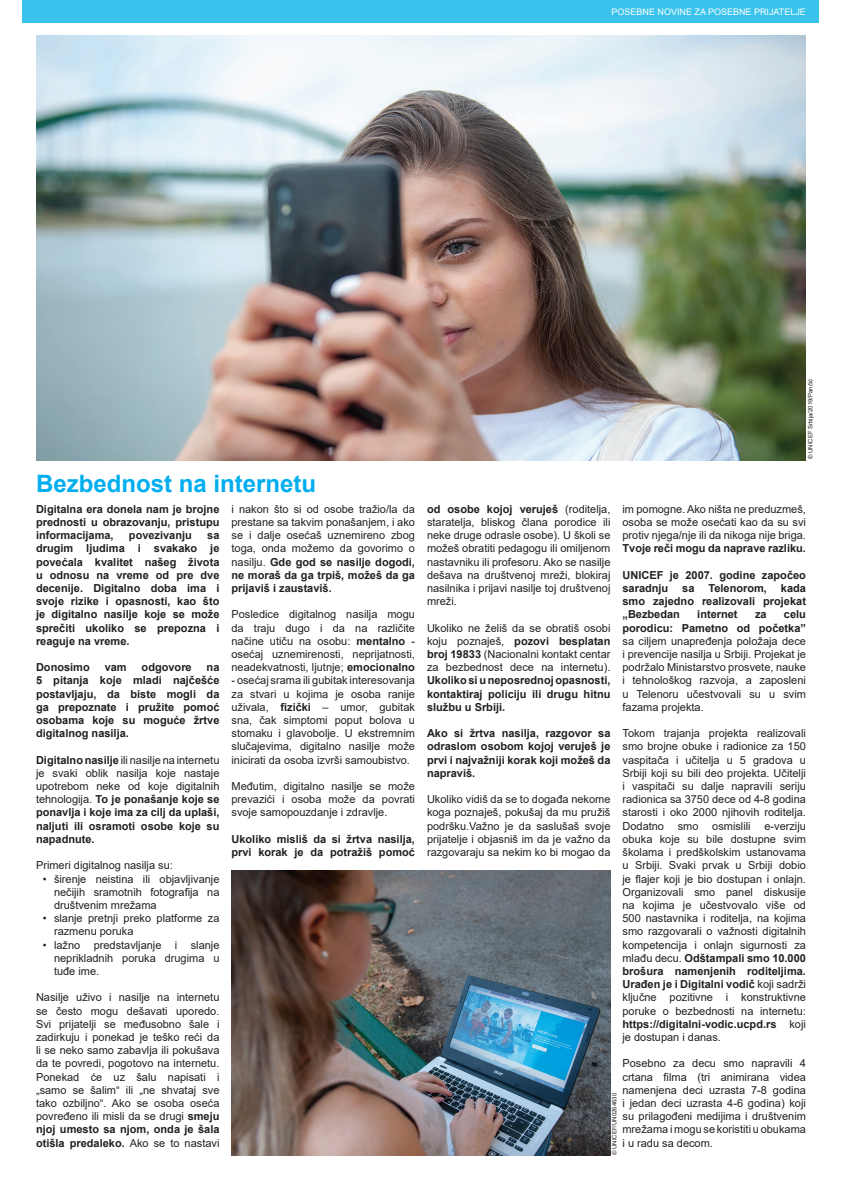
<style>
.page{position:relative;width:842px;height:1191px;background:#fff}
.page>*{position:absolute;margin:0;border:0;box-sizing:border-box;transform-origin:0 0}
.t1{font:700 24px "Arial";color:#00aeef}
.t2{font:11px/13.2px "Arial";color:#231f20;text-align:justify}
.t3{font:700 11px/13.2px "Arial";color:#231f20;text-align:justify}
.t4{font:9px "Arial";color:#fff}
.t5{font:6px "Arial";color:#231f20}
.s1{font-weight:400}
.s2{font-weight:700}
</style>
<div class="page">
<div style="left:23px;top:0;width:796px;height:23px;background:#39c3ec"></div>
<img style="left:231px;top:870px;width:379px;height:285px">
<img style="left:36px;top:36px;width:770px;height:424px">
<p class="t4" style="left:612px;top:6px;width:196px">POSEBNE NOVINE ZA POSEBNE PRIJATELJE</p>
<h1 class="t1" style="left:36px;top:466px;width:282px">Bezbednost na internetu</h1>
<p class="t3" style="left:36px;top:502px;width:185px">Digitalna era donela nam je brojne prednosti u obrazovanju, pristupu informacijama,</p>
<p class="t3" style="left:129px;top:529px;width:64px">povezivanju</p>
<p class="t3" style="left:36px;top:529px;width:185px;text-indent:171px">sa drugim ljudima i svakako je povećala kvalitet našeg života u odnosu na vreme od pre dve decenije. Digitalno doba ima i svoje rizike i opasnosti, kao što je digitalno nasilje koje se može sprečiti ukoliko se prepozna i reaguje na vreme.</p>
<p class="t3" style="left:36px;top:661px;width:55px">Donosimo</p>
<p class="t3" style="left:105px;top:661px;width:24px">vam</p>
<p class="t3" style="left:142px;top:661px;width:52px">odgovore</p>
<p class="t3" style="left:36px;top:661px;width:185px;text-indent:171px">na 5 pitanja koje mladi najčešće postavljaju, da biste mogli da ga prepoznate i pružite pomoć osobama koje su moguće žrtve digitalnog nasilja.</p>
<p class="t3" style="left:36px;top:753px;width:185px">Digitalno nasilje <span class="s1">ili nasilje na internetu je svaki oblik nasilja koje nastaje upotrebom neke od koje digitalnih tehnologija.</span> To je ponašanje koje se ponavlja i koje ima za cilj da uplaši, naljuti ili osramoti osobe koje su napadnute.</p>
<p class="t2" style="left:36px;top:858px;width:138px">Primeri digitalnog nasilja su:</p>
<p class="t2" style="left:54px;top:872px;width:167px;text-indent:-11px">• širenje neistina ili objavljivanje nečijih sramotnih fotografija na društvenim mrežama</p>
<p class="t2" style="left:54px;top:911px;width:167px;text-indent:-11px">• slanje pretnji preko platforme za razmenu poruka</p>
<p class="t2" style="left:54px;top:938px;width:167px;text-indent:-11px">• lažno predstavljanje i slanje neprikladnih poruka drugima u tuđe ime.</p>
<p class="t2" style="left:36px;top:990px;width:185px">Nasilje uživo i nasilje na internetu se često mogu dešavati uporedo.<br>Svi prijatelji se međusobno šale i zadirkuju i ponekad je teško reći da li se neko samo zabavlja ili pokušava da te povredi, pogotovo na internetu.<br>Ponekad će uz šalu napisati i „samo se šalim“ ili „ne shvataj sve tako ozbiljno“. Ako se osoba oseća povređeno ili misli da se drugi <span class="s2">smeju njoj umesto sa njom, onda je šala otišla predaleko.</span> Ako se to nastavi</p>
<p class="t2" style="left:231px;top:502px;width:185px">i nakon što si od osobe tražio/la da prestane sa takvim ponašanjem, i ako se i dalje osećaš uznemireno zbog toga, onda možemo da govorimo o nasilju. <span class="s2">Gde god se nasilje dogodi, ne moraš da ga trpiš, možeš da ga prijaviš i zaustaviš.</span></p>
<p class="t2" style="left:231px;top:608px;width:185px">Posledice digitalnog nasilja mogu da traju dugo i da na različite načine utiču na osobu: <span class="s2">mentalno</span> - osećaj uznemirenosti, neprijatnosti, neadekvatnosti, ljutnje; <span class="s2">emocionalno</span></p>
<p class="t2" style="left:231px;top:674px;width:185px">- osećaj srama ili gubitak interesovanja za stvari u kojima je osoba ranije uživala, <span class="s2">fizički</span> – umor, gubitak sna, čak simptomi poput bolova u stomaku i glavobolje. U ekstremnim slučajevima, digitalno nasilje može inicirati da osoba izvrši samoubistvo.</p>
<p class="t2" style="left:231px;top:779px;width:185px">Međutim, digitalno nasilje se može prevazići i osoba može da povrati svoje samopouzdanje i zdravlje.</p>
<p class="t3" style="left:231px;top:832px;width:185px">Ukoliko misliš da si žrtva nasilja, prvi korak je da potražiš pomoć</p>
<p class="t5" style="left:806px;top:459px;width:82px;rotate:-90deg">© UNICEF Srbija/2019/Pančić</p>
<p class="t2" style="left:427px;top:502px;width:185px"><span class="s2">od osobe kojoj veruješ</span> (roditelja, staratelja, bliskog člana porodice ili neke druge odrasle osobe). U školi se možeš obratiti pedagogu ili omiljenom nastavniku ili profesoru. Ako se nasilje dešava na društvenoj mreži, blokiraj nasilnika i prijavi nasilje toj društvenoj mreži.</p>
<p class="t2" style="left:427px;top:621px;width:185px">Ukoliko ne želiš da se obratiš osobi koju poznaješ, <span class="s2">pozovi besplatan broj 19833</span> (Nacionalni kontakt centar za bezbednost dece na internetu).</p>
<p class="t3" style="left:427px;top:674px;width:185px">Ukoliko si u neposrednoj opasnosti, kontaktiraj policiju ili drugu hitnu službu u Srbiji.</p>
<p class="t3" style="left:427px;top:727px;width:185px">Ako si žrtva nasilja, razgovor sa odraslom osobom kojoj veruješ je prvi i najvažniji korak koji možeš da napraviš.</p>
<p class="t2" style="left:427px;top:792px;width:185px">Ukoliko vidiš da se to događa nekome koga poznaješ, pokušaj da mu pružiš podršku.Važno je da saslušaš svoje prijatelje i objasniš im da je važno da razgovaraju sa nekim ko bi mogao da</p>
<p class="t2" style="left:622px;top:502px;width:185px">im pomogne. Ako ništa ne preduzmeš, osoba se može osećati kao da su svi protiv njega/nje ili da nikoga nije briga.</p>
<p class="t3" style="left:622px;top:542px;width:185px">Tvoje reči mogu da naprave razliku.</p>
<p class="t3" style="left:622px;top:568px;width:185px">UNICEF je 2007. godine započeo saradnju</p>
<p class="t3" style="left:622px;top:581px;width:185px;text-indent:158px">kada smo zajedno realizovali projekat „Bezbedan</p>
<p class="t3" style="left:682px;top:581px;width:14px">sa</p>
<p class="t3" style="left:708px;top:581px;width:60px">Telenorom,</p>
<p class="t3" style="left:622px;top:608px;width:185px;text-align:right">celu<br>porodicu: Pametno od početka”</p>
<p class="t2" style="left:622px;top:634px;width:185px">sa ciljem unapređenja položaja dece i prevencije nasilja u Srbiji. Projekat je podržalo Ministarstvo prosvete, nauke i tehnološkog razvoja, a zaposleni u Telenoru učestvovali su u svim fazama projekta.</p>
<p class="t2" style="left:622px;top:726px;width:185px">Tokom trajanja projekta realizovali smo brojne obuke i radionice za 150 vaspitača i učitelja u 5 gradova u Srbiji koji su bili deo projekta. Učitelji i vaspitači su dalje napravili seriju radionica sa 3750 dece od 4-8 godina starosti i oko 2000 njihovih roditelja.<br>Dodatno smo osmislili e-verziju obuka koje su bile dostupne svim školama i predškolskim ustanovama u Srbiji. Svaki prvak u Srbiji dobio je flajer koji je bio dostupan i onlajn.<br>Organizovali smo panel diskusije na kojima je učestvovalo više od 500 nastavnika i roditelja, na kojima smo razgovarali o važnosti digitalnih kompetencija i onlajn sigurnosti za mlađu decu. <span class="s2">Odštampali smo 10.000 brošura namenjenih roditeljima.<br>Urađen je i Digitalni vodič</span> koji sadrži ključne pozitivne i konstruktivne poruke o bezbednosti na internetu: <span class="s2">https://digitalni-vodic.ucpd.rs</span> koji je dostupan i danas.</p>
<p class="t2" style="left:622px;top:1056px;width:185px">Posebno za decu smo napravili 4 crtana filma (tri animirana videa namenjena deci uzrasta 7-8 godina i jedan deci uzrasta 4-6 godina) koji su prilagođeni medijima i društvenim mrežama i mogu se koristiti u obukama i u radu sa decom.</p>
<p class="t3" style="left:697px;top:608px;width:42px">internet</p>
<p class="t3" style="left:755px;top:608px;width:13px">za</p>
<p class="t5" style="left:610px;top:1155px;width:64px;rotate:-90deg">© UNICEF/UN0264630</p>
</div>
